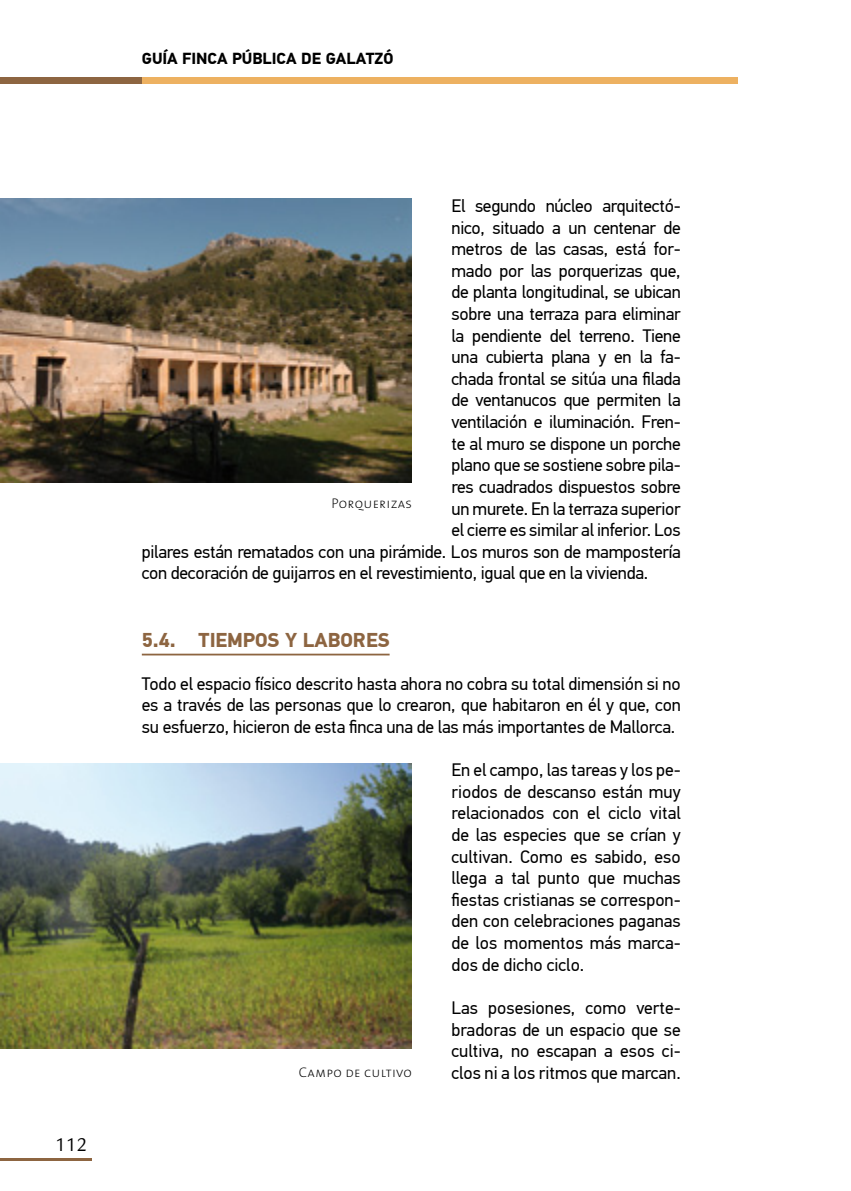
<style>
.page{position:relative;width:851px;height:1191px;background:#fff}
.page>*{position:absolute;margin:0;border:0;box-sizing:border-box;transform-origin:0 0}
.t1{font:700 20px "PF Din Text Pro";color:#8d6541}
.t2{font:20px "Legacy Sans";color:#000}
.t3{font:18px/21.6px "PF Din Text Pro";letter-spacing:-.015em;color:#000;text-align:justify}
.t4{font:700 16px "PF Din Text Pro";color:#000}
.t5{font:14px "The Sans Extra Light Caps";letter-spacing:.02em;color:#000}
</style>
<div class="page">
<div style="left:0;top:77px;width:142px;height:7px;background:#8d6541"></div>
<hr style="left:0;top:1158px;width:91px;height:2px;background:#8d6541">
<div style="left:142px;top:77px;width:595px;height:7px;background:#edb161"></div>
<hr style="left:142px;top:653px;width:247px;height:2px;background:#8d6541">
<img style="left:0;top:198px;width:411px;height:284px">
<img style="left:0;top:764px;width:411px;height:285px">
<p class="t2" style="left:55px;top:1133px;width:34px">112</p>
<p class="t4" style="left:142px;top:49px;width:253px">GUÍA FINCA PÚBLICA DE GALATZÓ</p>
<p class="t3" style="left:451px;top:195px;width:231px">El segundo núcleo arquitectó-</p>
<p class="t3" style="left:451px;top:217px;width:231px">nico, situado a un centenar de</p>
<p class="t3" style="left:451px;top:238px;width:231px">metros de las casas, está for-</p>
<p class="t3" style="left:451px;top:260px;width:231px">mado por las porquerizas que,</p>
<p class="t3" style="left:451px;top:282px;width:231px">de planta longitudinal, se ubican</p>
<p class="t3" style="left:451px;top:303px;width:231px">sobre una terraza para eliminar</p>
<p class="t3" style="left:451px;top:325px;width:231px">la pendiente del terreno. Tiene</p>
<p class="t3" style="left:451px;top:346px;width:231px">una cubierta plana y en la fa-</p>
<p class="t3" style="left:451px;top:368px;width:231px">chada frontal se sitúa una filada</p>
<p class="t3" style="left:451px;top:390px;width:231px">de ventanucos que permiten la</p>
<p class="t3" style="left:451px;top:411px;width:231px">ventilación e iluminación. Fren-</p>
<p class="t3" style="left:451px;top:433px;width:231px">te al muro se dispone un porche</p>
<p class="t3" style="left:451px;top:454px;width:231px">plano que se sostiene sobre pila-</p>
<p class="t3" style="left:451px;top:476px;width:231px">res cuadrados dispuestos sobre</p>
<p class="t3" style="left:451px;top:498px;width:231px">un murete. En la terraza superior</p>
<p class="t3" style="left:451px;top:519px;width:231px">el cierre es similar al inferior. Los</p>
<p class="t3" style="left:142px;top:541px;width:540px">pilares están rematados con una pirámide. Los muros son de mampostería</p>
<p class="t3" style="left:142px;top:562px;width:507px">con decoración de guijarros en el revestimiento, igual que en la vivienda.</p>
<p class="t5" style="left:331px;top:492px;width:82px">Porquerizas</p>
<p class="t1" style="left:142px;top:627px;width:249px">5.4. TIEMPOS Y LABORES</p>
<p class="t3" style="left:142px;top:673px;width:540px">Todo el espacio físico descrito hasta ahora no cobra su total dimensión si no es a través de las personas que lo crearon, que habitaron en él y que, con su esfuerzo, hicieron de esta finca una de las más importantes de Mallorca.</p>
<p class="t3" style="left:451px;top:759px;width:231px">En el campo, las tareas y los pe&shy;riodos de descanso están muy relacionados con el ciclo vital de las especies que se crían y cultivan. Como es sabido, eso llega a tal punto que muchas fiestas cristianas se correspon&shy;den con celebraciones paganas de los momentos más marca&shy;dos de dicho ciclo.</p>
<p class="t3" style="left:451px;top:997px;width:231px">Las posesiones, como verte&shy;bradoras de un espacio que se cultiva, no escapan a esos ci&shy;clos ni a los ritmos que marcan.</p>
<p class="t5" style="left:299px;top:1060px;width:114px">Campo de cultivo</p>
</div>
